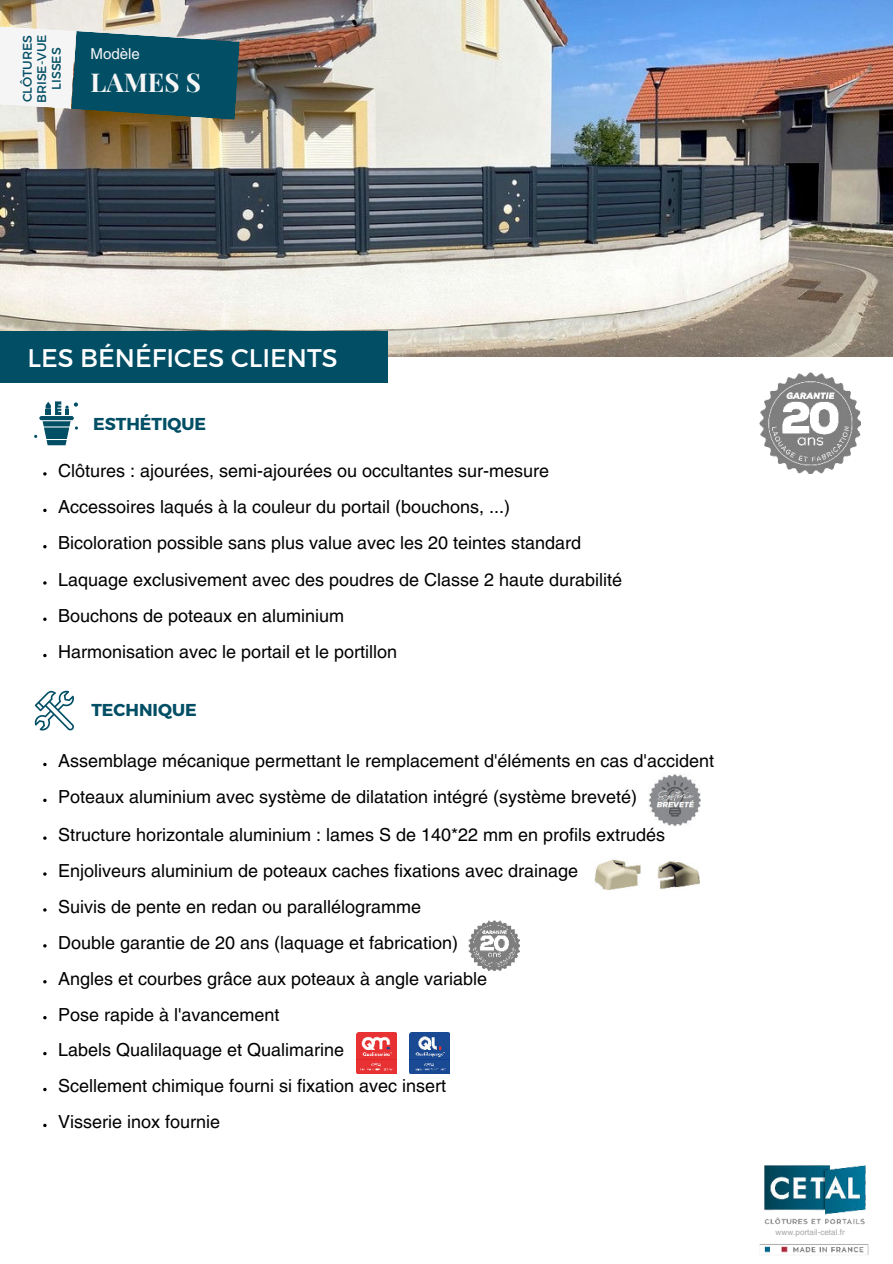
<style>
.page{position:relative;width:893px;height:1264px;background:#fff}
.page>*{position:absolute;margin:0;border:0;box-sizing:border-box;transform-origin:0 0}
.t1{font:700 25.95px "Playfair Display";color:#f5f5f5}
.t2{font:25.5px "Montserrat";color:#fff}
.t3{font:18px/36.3px "Helvetica LT Pro";color:#000}
.t4{font:700 17.25px "Montserrat";color:#014e65}
.t5{font:15px "Helvetica LT Pro";color:#f5f5f5}
.t6{font:12.45px/14.5px "Montserrat";color:#014e65;text-align:center}
.t7{font:8.1px "Helvetica LT Pro";color:#a6a6a6}
</style>
<div class="page">
<img style="left:0;top:0;width:892px;height:357px">
<div style="left:0;top:331px;width:388px;height:51px;background:#014e65"></div>
<img style="left:468px;top:920px;width:51px;height:50px">
<svg style="left:35px;top:690px;width:39px;height:40px"></svg>
<hr style="left:39px;top:416px;width:35px;height:4px;background:#014e65;border-radius:2px">
<svg style="left:46px;top:401px;width:32px;height:14px"></svg>
<svg style="left:43px;top:421px;width:35px;height:24px"></svg>
<img style="left:356px;top:1032px;width:41px;height:41px">
<img style="left:409px;top:1032px;width:41px;height:41px">
<svg style="left:43px;top:1052px;width:4px;height:3px"></svg>
<svg style="left:0;top:22px;width:240px;height:98px"></svg>
<img style="left:759px;top:373px;width:101px;height:101px">
<img style="left:759px;top:1244px;width:110px;height:11px">
<img style="left:764px;top:1165px;width:102px;height:60px">
<svg style="left:43px;top:654px;width:4px;height:3px"></svg>
<svg style="left:43px;top:581px;width:4px;height:3px"></svg>
<svg style="left:43px;top:508px;width:4px;height:4px"></svg>
<svg style="left:43px;top:545px;width:4px;height:3px"></svg>
<svg style="left:43px;top:472px;width:4px;height:3px"></svg>
<svg style="left:43px;top:617px;width:4px;height:4px"></svg>
<svg style="left:43px;top:944px;width:4px;height:3px"></svg>
<svg style="left:43px;top:762px;width:4px;height:4px"></svg>
<svg style="left:43px;top:798px;width:4px;height:4px"></svg>
<svg style="left:43px;top:1016px;width:4px;height:3px"></svg>
<svg style="left:43px;top:908px;width:4px;height:3px"></svg>
<svg style="left:43px;top:980px;width:4px;height:3px"></svg>
<svg style="left:43px;top:1087px;width:4px;height:4px"></svg>
<svg style="left:43px;top:1123px;width:4px;height:4px"></svg>
<img style="left:648px;top:774px;width:52px;height:52px">
<img style="left:594px;top:859px;width:105px;height:30px">
<p class="t6" style="left:20px;top:103px;width:70px;rotate:-90deg">CLÔTURES<br>BRISE-VUE<br>LISSES</p>
<p class="t5" style="left:91px;top:45px;width:51px">Modèle</p>
<h1 class="t1" style="left:91px;top:62px;width:112px">LAMES S</h1>
<h2 class="t2" style="left:27px;top:342px;width:311px">LES BÉNÉFICES CLIENTS</h2>
<p class="t4" style="left:93px;top:413px;width:115px">ESTHÉTIQUE</p>
<p class="t3" style="left:58px;top:452px;width:492px">Clôtures : ajourées, semi-ajourées ou occultantes sur-mesure</p>
<p class="t3" style="left:58px;top:488px;width:524px">Accessoires laqués à la couleur du portail (bouchons, ...)<br>Bicoloration possible sans plus value avec les 20 teintes standard</p>
<p class="t3" style="left:58px;top:561px;width:565px">Laquage exclusivement avec des poudres de Classe 2 haute durabilité</p>
<p class="t3" style="left:58px;top:597px;width:287px">Bouchons de poteaux en aluminium</p>
<p class="t3" style="left:58px;top:634px;width:340px">Harmonisation avec le portail et le portillon</p>
<p class="t4" style="left:91px;top:698px;width:107px">TECHNIQUE</p>
<p class="t3" style="left:58px;top:742px;width:657px">Assemblage mécanique permettant le remplacement d'éléments en cas d'accident</p>
<p class="t3" style="left:58px;top:778px;width:580px">Poteaux aluminium avec système de dilatation intégré (système breveté)</p>
<p class="t3" style="left:58px;top:816px;width:608px">Structure horizontale aluminium : lames S de 140*22 mm en profils extrudés</p>
<p class="t3" style="left:58px;top:852px;width:521px">Enjoliveurs aluminium de poteaux caches fixations avec drainage</p>
<p class="t3" style="left:58px;top:888px;width:364px">Suivis de pente en redan ou parallélogramme</p>
<p class="t3" style="left:58px;top:924px;width:401px">Double garantie de 20 ans (laquage et fabrication)</p>
<p class="t3" style="left:58px;top:960px;width:430px">Angles et courbes grâce aux poteaux à angle variable</p>
<p class="t3" style="left:58px;top:996px;width:223px">Pose rapide à l'avancement</p>
<p class="t3" style="left:58px;top:1031px;width:287px">Labels Qualilaquage et Qualimarine</p>
<p class="t3" style="left:58px;top:1067px;width:389px">Scellement chimique fourni si fixation avec insert</p>
<p class="t3" style="left:58px;top:1103px;width:163px">Visserie inox fournie</p>
<p class="t7" style="left:775px;top:1227px;width:71px">www.portail-cetal.fr</p>
</div>
